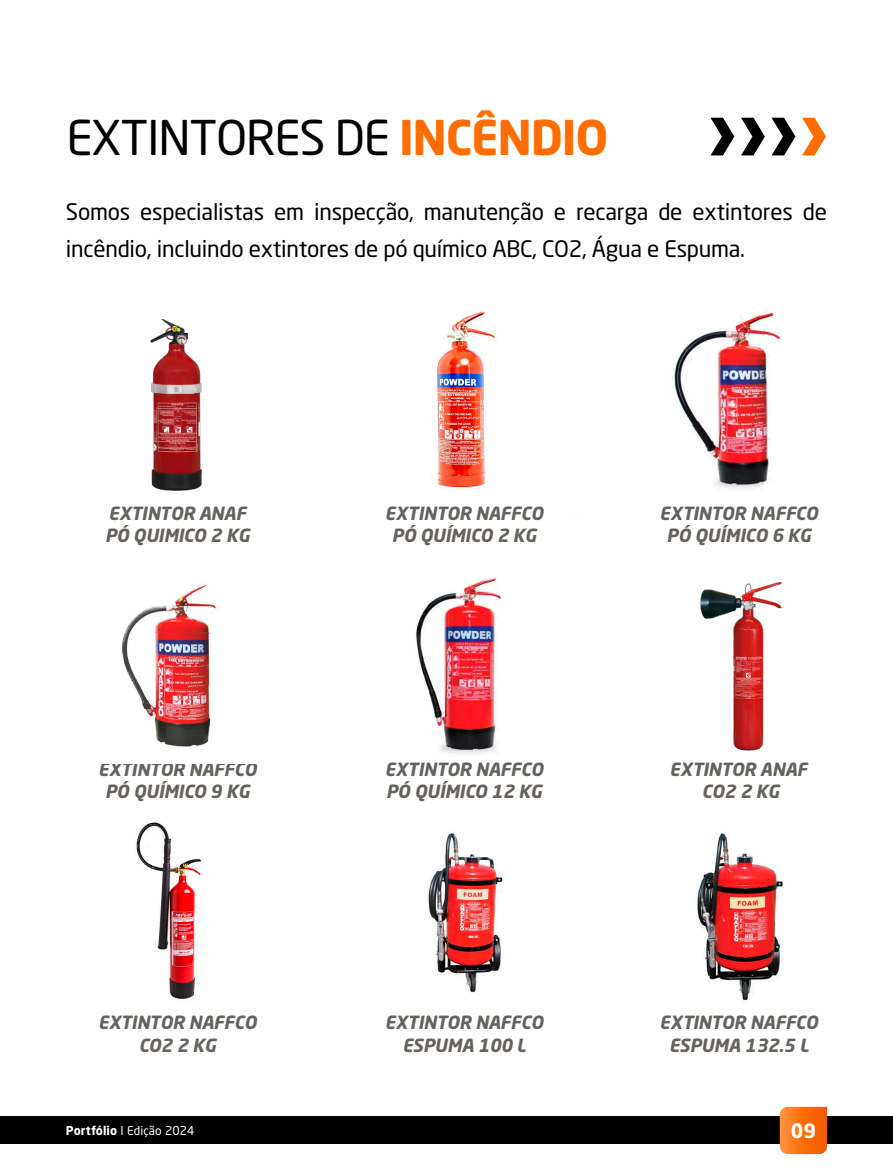
<style>
.page{position:relative;width:893px;height:1172px;background:#fff}
.page>*{position:absolute;margin:0;border:0;box-sizing:border-box;transform-origin:0 0}
.t1{font:47.25px "Neo Sans Std";letter-spacing:-.025em;color:#000}
.t2{font:22.5px/37.5px "Neo Sans Std";letter-spacing:-.01em;color:#000}
.t3{font:700 19.5px "Neo Sans Std";color:#fff}
.t4{font:italic 700 18px/22.6px "Neo Sans Std";letter-spacing:-.01em;color:#66625e;text-align:center}
.t5{font:12px "Neo Sans Std";letter-spacing:.01em;color:#fff}
.s1{font-weight:700;color:#ff6d00}
.s2{font-weight:700}
</style>
<div class="page">
<img style="left:697px;top:833px;width:86px;height:168px">
<img style="left:428px;top:832px;width:75px;height:161px">
<img style="left:674px;top:312px;width:107px;height:178px">
<img style="left:136px;top:822px;width:66px;height:177px">
<img style="left:436px;top:311px;width:61px;height:177px">
<img style="left:150px;top:318px;width:52px;height:173px">
<img style="left:122px;top:584px;width:94px;height:163px">
<img style="left:700px;top:581px;width:82px;height:170px">
<img style="left:416px;top:578px;width:86px;height:175px">
<div style="left:0;top:1117px;width:893px;height:27px;background:#000"></div>
<svg style="left:780px;top:1107px;width:47px;height:47px;background:#fb7416"></svg>
<svg style="left:802px;top:118px;width:24px;height:37px"></svg>
<svg style="left:772px;top:118px;width:23px;height:37px"></svg>
<svg style="left:741px;top:118px;width:24px;height:37px"></svg>
<svg style="left:710px;top:118px;width:24px;height:37px"></svg>
<h1 class="t1" style="left:66px;top:109px;width:543px">EXTINTORES DE <span class="s1">INCÊNDIO</span></h1>
<p class="t2" style="left:66px;top:192px;width:763px">Somos especialistas em inspecção, manutenção e recarga de extintores de incêndio, incluindo extintores de pó químico ABC, CO2, Água e Espuma.</p>
<p class="t4" style="left:105px;top:501px;width:146px;text-align:left">EXTINTOR ANAF<br>PÓ QUIMICO 2 KG</p>
<p class="t4" style="left:385px;top:501px;width:160px">EXTINTOR NAFFCO<br>PÓ QUÍMICO 2 KG</p>
<p class="t4" style="left:660px;top:501px;width:160px">EXTINTOR NAFFCO<br>PÓ QUÍMICO 6 KG</p>
<p class="t4" style="left:98px;top:757px;width:160px">EXTINTOR NAFFCO<br>PÓ QUÍMICO 9 KG</p>
<p class="t4" style="left:670px;top:757px;width:139px">EXTINTOR ANAF<br>CO2 2 KG</p>
<p class="t4" style="left:385px;top:757px;width:160px;text-align:left">EXTINTOR NAFFCO<br>PÓ QUÍMICO 12 KG</p>
<p class="t4" style="left:98px;top:1010px;width:160px">EXTINTOR NAFFCO<br>CO2 2 KG</p>
<p class="t4" style="left:385px;top:1010px;width:160px">EXTINTOR NAFFCO<br>ESPUMA 100 L</p>
<p class="t4" style="left:660px;top:1010px;width:160px">EXTINTOR NAFFCO<br>ESPUMA 132.5 L</p>
<p class="t5" style="left:66px;top:1123px;width:130px"><span class="s2">Portfólio</span> I Edição 2024</p>
<p class="t3" style="left:791px;top:1118px;width:27px">09</p>
</div>
